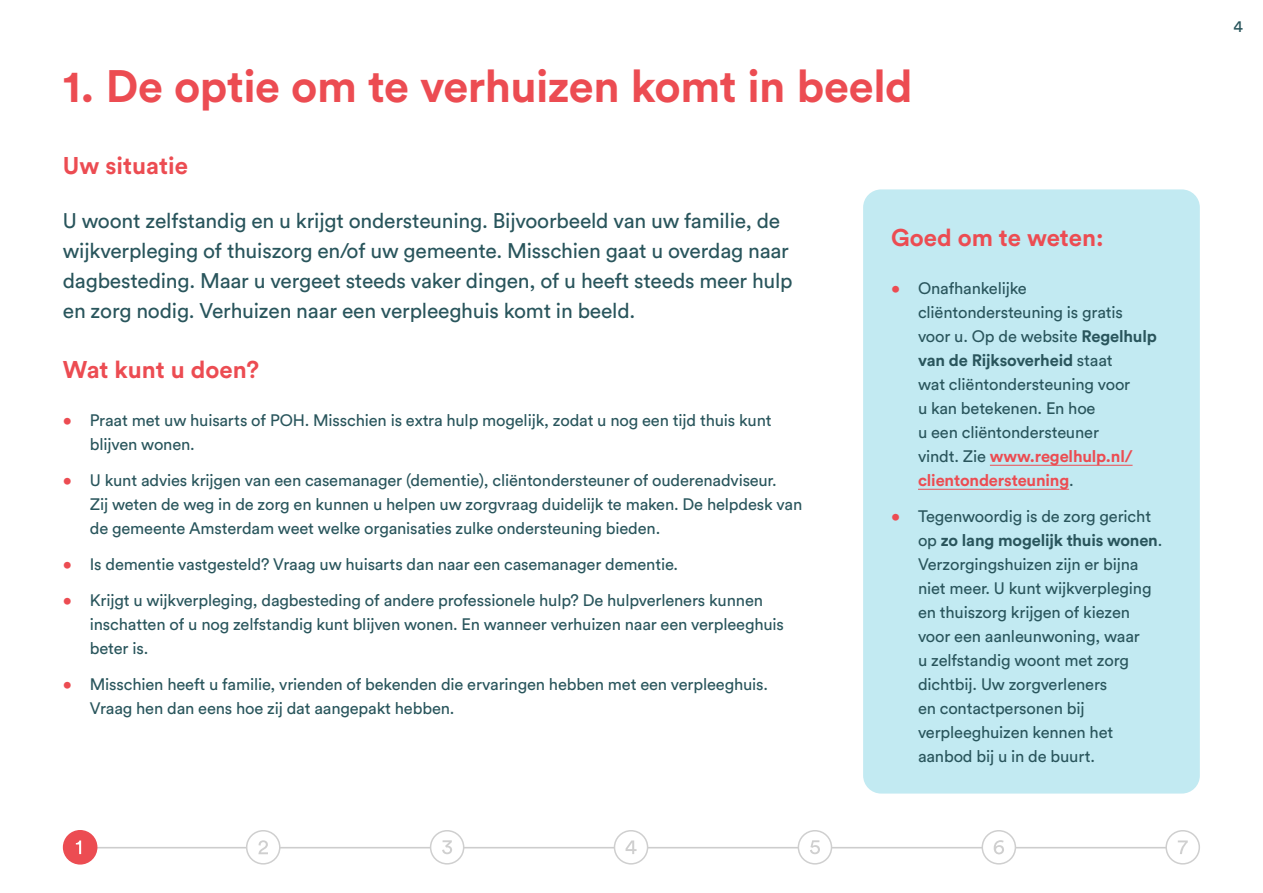
<style>
.page{position:relative;width:1263px;height:893px;background:#fff}
.page>*{position:absolute;margin:0;border:0;box-sizing:border-box;transform-origin:0 0}
.t1{font:700 45px "Circular Std";letter-spacing:-.01em;color:#ec4c52}
.t2{font:700 24px "Circular Std";color:#ec4c52}
.Body_1{font:21px/30px "Circular Std";letter-spacing:-.01em;color:#29555c}
.t3{font:16.5px/24px "Circular Std";letter-spacing:-.01em;color:#29555c}
.s1{color:#ec4c52}
.s2{font-weight:700}
.s3{font-weight:700;color:#ec4c52}
</style>
<div class="page">
<div style="left:863px;top:189px;width:337px;height:605px;background:#c2eaf2;border-radius:18px"></div>
<hr style="left:990px;top:465px;width:142px;height:1px;background:#ec4c52">
<hr style="left:918px;top:489px;width:151px;height:1px;background:#ec4c52">
<hr style="left:63px;top:847px;width:1135px;height:1px;background:#000">
<div style="left:1166px;top:831px;width:33px;height:33px;background:#fff;border-radius:50%"></div>
<div style="left:1165px;top:830px;width:35px;height:35px;border:2px solid #cfcfcf;border-radius:50%"></div>
<svg style="left:1178px;top:840px;width:10px;height:14px"></svg>
<div style="left:982px;top:831px;width:33px;height:33px;background:#fff;border-radius:50%"></div>
<div style="left:981px;top:830px;width:35px;height:35px;border:2px solid #cfcfcf;border-radius:50%"></div>
<svg style="left:994px;top:840px;width:10px;height:14px"></svg>
<div style="left:614px;top:831px;width:34px;height:33px;background:#fff;border-radius:50%"></div>
<div style="left:614px;top:830px;width:34px;height:35px;border:2px solid #cfcfcf;border-radius:50%"></div>
<svg style="left:625px;top:840px;width:11px;height:14px"></svg>
<div style="left:431px;top:831px;width:33px;height:33px;background:#fff;border-radius:50%"></div>
<div style="left:430px;top:830px;width:34px;height:35px;border:2px solid #cfcfcf;border-radius:50%"></div>
<svg style="left:442px;top:840px;width:10px;height:14px"></svg>
<div style="left:247px;top:831px;width:33px;height:33px;background:#fff;border-radius:50%"></div>
<div style="left:246px;top:830px;width:34px;height:35px;border:2px solid #cfcfcf;border-radius:50%"></div>
<svg style="left:258px;top:840px;width:10px;height:14px"></svg>
<div style="left:64px;top:831px;width:33px;height:33px;background:#ec4c52;border-radius:50%"></div>
<div style="left:63px;top:830px;width:34px;height:35px;border:2px solid #ec4c52;border-radius:50%"></div>
<svg style="left:76px;top:840px;width:5px;height:14px"></svg>
<div style="left:798px;top:831px;width:33px;height:33px;background:#fff;border-radius:50%"></div>
<div style="left:798px;top:830px;width:34px;height:35px;border:2px solid #cfcfcf;border-radius:50%"></div>
<svg style="left:810px;top:840px;width:10px;height:14px"></svg>
<h1 class="t1" style="left:63px;top:57px;width:851px">1. De optie om te verhuizen komt in beeld</h1>
<h3 class="t2" style="left:63px;top:150px;width:127px">Uw situatie</h3>
<p class="Body_1" style="left:63px;top:205px;width:731px">U woont zelfstandig en u krijgt ondersteuning. Bijvoorbeeld van uw familie, de wijkverpleging of thuiszorg en/of uw gemeente. Misschien gaat u overdag naar dagbesteding. Maar u vergeet steeds vaker dingen, of u heeft steeds meer hulp en zorg nodig. Verhuizen naar een verpleeghuis komt in beeld.</p>
<h3 class="t2" style="left:63px;top:354px;width:198px">Wat kunt u doen?</h3>
<p class="t3" style="left:90px;top:408px;width:683px;text-indent:-27px"><span class="s1">•</span> Praat met uw huisarts of POH. Misschien is extra hulp mogelijk, zodat u nog een tijd thuis kunt blijven wonen.</p>
<p class="t3" style="left:90px;top:468px;width:714px;text-indent:-27px"><span class="s1">•</span> U kunt advies krijgen van een casemanager (dementie), cliëntondersteuner of ouderenadviseur.<br>Zij weten de weg in de zorg en kunnen u helpen uw zorgvraag duidelijk te maken. De helpdesk van de gemeente Amsterdam weet welke organisaties zulke ondersteuning bieden.</p>
<p class="t3" style="left:63px;top:552px;width:617px"><span class="s1">•</span> Is dementie vastgesteld? Vraag uw huisarts dan naar een casemanager dementie.</p>
<p class="t3" style="left:90px;top:588px;width:696px;text-indent:-27px"><span class="s1">•</span> Krijgt u wijkverpleging, dagbesteding of andere professionele hulp? De hulpverleners kunnen inschatten of u nog zelfstandig kunt blijven wonen. En wanneer verhuizen naar een verpleeghuis beter is.</p>
<p class="t3" style="left:90px;top:672px;width:680px;text-indent:-27px"><span class="s1">•</span> Misschien heeft u familie, vrienden of bekenden die ervaringen hebben met een verpleeghuis.<br>Vraag hen dan eens hoe zij dat aangepakt hebben.</p>
<h3 class="t2" style="left:891px;top:222px;width:214px">Goed om te weten:</h3>
<p class="t3" style="left:918px;top:276px;width:240px;text-indent:-27px"><span class="s1">•</span> Onafhankelijke cliëntondersteuning is gratis voor u. Op de website <span class="s2">Regelhulp van de Rijksoverheid</span> staat<br>wat cliëntondersteuning voor<br>u kan betekenen. En hoe<br>u een cliëntondersteuner<br>vindt. Zie <span class="s3">www.regelhulp.nl/ clientondersteuning</span>.</p>
<p class="t3" style="left:918px;top:504px;width:246px;text-indent:-27px"><span class="s1">•</span> Tegenwoordig is de zorg gericht op <span class="s2">zo lang mogelijk thuis wonen</span>.<br>Verzorgingshuizen zijn er bijna niet meer. U kunt wijkverpleging en thuiszorg krijgen of kiezen voor een aanleunwoning, waar<br>u zelfstandig woont met zorg dichtbij. Uw zorgverleners<br>en contactpersonen bij verpleeghuizen kennen het aanbod bij u in de buurt.</p>
<p class="t3" style="left:1233px;top:14px;width:11px">4</p>
</div>
